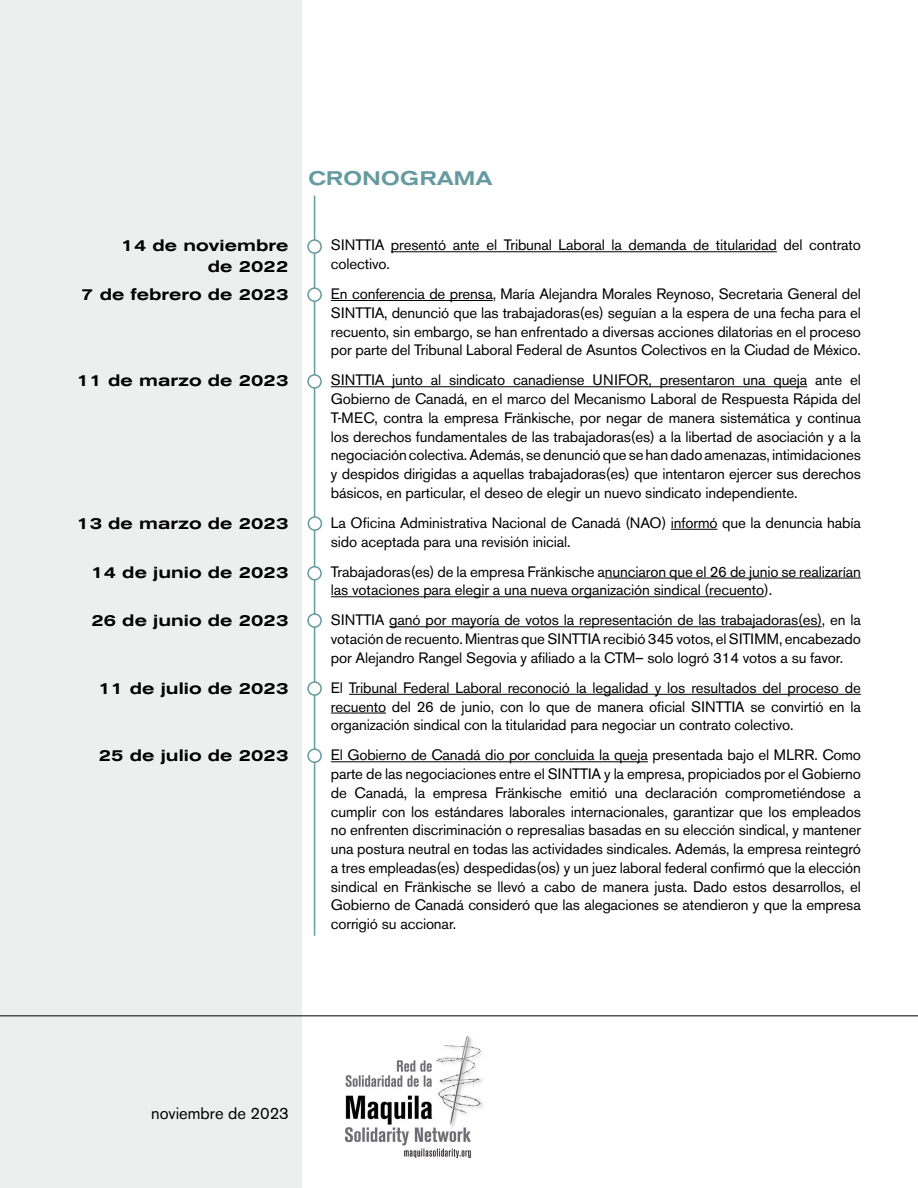
<style>
.page{position:relative;width:918px;height:1188px;background:#fff}
.page>*{position:absolute;margin:0;border:0;box-sizing:border-box;transform-origin:0 0}
.t1{font:500 expanded 19.5px "Akzidenz Grotesk BE";letter-spacing:.02em;color:#649aa0}
.t2{font:500 expanded 16.5px/21px "Akzidenz Grotesk BE";color:#000;text-align:right}
.t3{font:16.5px "Akzidenz Grotesk BE";color:#000}
.t4{font:15px/18.8px "Akzidenz Grotesk BE";letter-spacing:-.01em;color:#000;text-align:justify}
</style>
<div class="page">
<div style="left:0;top:0;width:302px;height:1188px;background:#edeeee"></div>
<img style="left:345px;top:1035px;width:139px;height:122px">
<hr style="left:0;top:1015px;width:918px;height:1px;background:#000">
<hr style="left:391px;top:252px;width:386px;height:1px;background:#000">
<hr style="left:331px;top:300px;width:162px;height:1px;background:#000">
<hr style="left:331px;top:387px;width:476px;height:1px;background:#000">
<hr style="left:671px;top:529px;width:46px;height:1px;background:#000">
<hr style="left:605px;top:578px;width:256px;height:1px;background:#000">
<hr style="left:331px;top:597px;width:433px;height:1px;background:#000">
<hr style="left:389px;top:627px;width:433px;height:1px;background:#000">
<hr style="left:349px;top:694px;width:512px;height:1px;background:#000">
<hr style="left:331px;top:713px;width:55px;height:1px;background:#000">
<hr style="left:331px;top:762px;width:317px;height:1px;background:#000">
<hr style="left:314px;top:196px;width:1px;height:740px;background:#649aa0">
<div style="left:308px;top:240px;width:13px;height:13px;background:#fff;border-radius:50%"></div>
<div style="left:307px;top:239px;width:15px;height:15px;border:2px solid #649aa0;border-radius:50%"></div>
<div style="left:308px;top:288px;width:13px;height:13px;background:#fff;border-radius:50%"></div>
<div style="left:307px;top:287px;width:15px;height:15px;border:2px solid #649aa0;border-radius:50%"></div>
<div style="left:308px;top:375px;width:13px;height:13px;background:#fff;border-radius:50%"></div>
<div style="left:307px;top:374px;width:15px;height:15px;border:2px solid #649aa0;border-radius:50%"></div>
<div style="left:308px;top:567px;width:13px;height:13px;background:#fff;border-radius:50%"></div>
<div style="left:307px;top:566px;width:15px;height:15px;border:2px solid #649aa0;border-radius:50%"></div>
<div style="left:308px;top:517px;width:13px;height:13px;background:#fff;border-radius:50%"></div>
<div style="left:308px;top:516px;width:14px;height:15px;border:2px solid #649aa0;border-radius:50%"></div>
<div style="left:308px;top:614px;width:13px;height:13px;background:#fff;border-radius:50%"></div>
<div style="left:307px;top:613px;width:15px;height:15px;border:2px solid #649aa0;border-radius:50%"></div>
<div style="left:308px;top:682px;width:13px;height:13px;background:#fff;border-radius:50%"></div>
<div style="left:307px;top:681px;width:15px;height:15px;border:2px solid #649aa0;border-radius:50%"></div>
<div style="left:308px;top:749px;width:13px;height:13px;background:#fff;border-radius:50%"></div>
<div style="left:307px;top:748px;width:15px;height:15px;border:2px solid #649aa0;border-radius:50%"></div>
<h1 class="t1" style="left:308px;top:167px;width:186px">CRONOGRAMA</h1>
<p class="t2" style="left:122px;top:235px;width:168px">14 de noviembre de 2022</p>
<p class="t4" style="left:331px;top:236px;width:532px">SINTTIA presentó ante el Tribunal Laboral la demanda de titularidad del contrato colectivo.</p>
<p class="t2" style="left:81px;top:284px;width:209px">7 de febrero de 2023</p>
<p class="t4" style="left:331px;top:284px;width:532px">En conferencia de prensa, María Alejandra Morales Reynoso, Secretaria General del SINTTIA, denunció que las trabajadoras(es) seguían a la espera de una fecha para el recuento, sin embargo, se han enfrentado a diversas acciones dilatorias en el proceso por parte del Tribunal Laboral Federal de Asuntos Colectivos en la Ciudad de México.</p>
<p class="t2" style="left:77px;top:370px;width:213px">11 de marzo de 2023</p>
<p class="t4" style="left:331px;top:371px;width:532px">SINTTIA junto al sindicato canadiense UNIFOR, presentaron una queja ante el Gobierno de Canadá, en el marco del Mecanismo Laboral de Respuesta Rápida del T-MEC, contra la empresa Fränkische, por negar de manera sistemática y continua los derechos fundamentales de las trabajadoras(es) a la libertad de asociación y a la negociación colectiva. Además, se denunció que se han dado amenazas, intimidaciones y despidos dirigidas a aquellas trabajadoras(es) que intentaron ejercer sus derechos básicos, en particular, el deseo de elegir un nuevo sindicato independiente.</p>
<p class="t2" style="left:77px;top:513px;width:213px">13 de marzo de 2023</p>
<p class="t4" style="left:331px;top:513px;width:532px">La Oficina Administrativa Nacional de Canadá (NAO) informó que la denuncia había sido aceptada para una revisión inicial.</p>
<p class="t2" style="left:91px;top:562px;width:198px">14 de junio de 2023</p>
<p class="t4" style="left:331px;top:562px;width:532px">Trabajadoras(es) de la empresa Fränkische anunciaron que el 26 de junio se realizarían las votaciones para elegir a una nueva organización sindical (recuento).</p>
<p class="t2" style="left:91px;top:610px;width:198px">26 de junio de 2023</p>
<p class="t4" style="left:331px;top:611px;width:532px">SINTTIA ganó por mayoría de votos la representación de las trabajadoras(es), en la votación de recuento. Mientras que SINTTIA recibió 345 votos, el SITIMM, encabezado por Alejandro Rangel Segovia y afiliado a la CTM– solo logró 314 votos a su favor.</p>
<p class="t2" style="left:99px;top:678px;width:191px">11 de julio de 2023</p>
<p class="t4" style="left:331px;top:678px;width:532px">El Tribunal Federal Laboral reconoció la legalidad y los resultados del proceso de recuento del 26 de junio, con lo que de manera oficial SINTTIA se convirtió en la organización sindical con la titularidad para negociar un contrato colectivo.</p>
<p class="t2" style="left:99px;top:745px;width:191px">25 de julio de 2023</p>
<p class="t4" style="left:331px;top:746px;width:532px">El Gobierno de Canadá dio por concluida la queja presentada bajo el MLRR. Como parte de las negociaciones entre el SINTTIA y la empresa, propiciados por el Gobierno de Canadá, la empresa Fränkische emitió una declaración comprometiéndose a cumplir con los estándares laborales internacionales, garantizar que los empleados no enfrenten discriminación o represalias basadas en su elección sindical, y mantener una postura neutral en todas las actividades sindicales. Además, la empresa reintegró a tres empleadas(es) despedidas(os) y un juez laboral federal confirmó que la elección sindical en Fränkische se llevó a cabo de manera justa. Dado estos desarrollos, el Gobierno de Canadá consideró que las alegaciones se atendieron y que la empresa corrigió su accionar.</p>
<p class="t3" style="left:151px;top:1103px;width:139px">noviembre de 2023</p>
</div>
